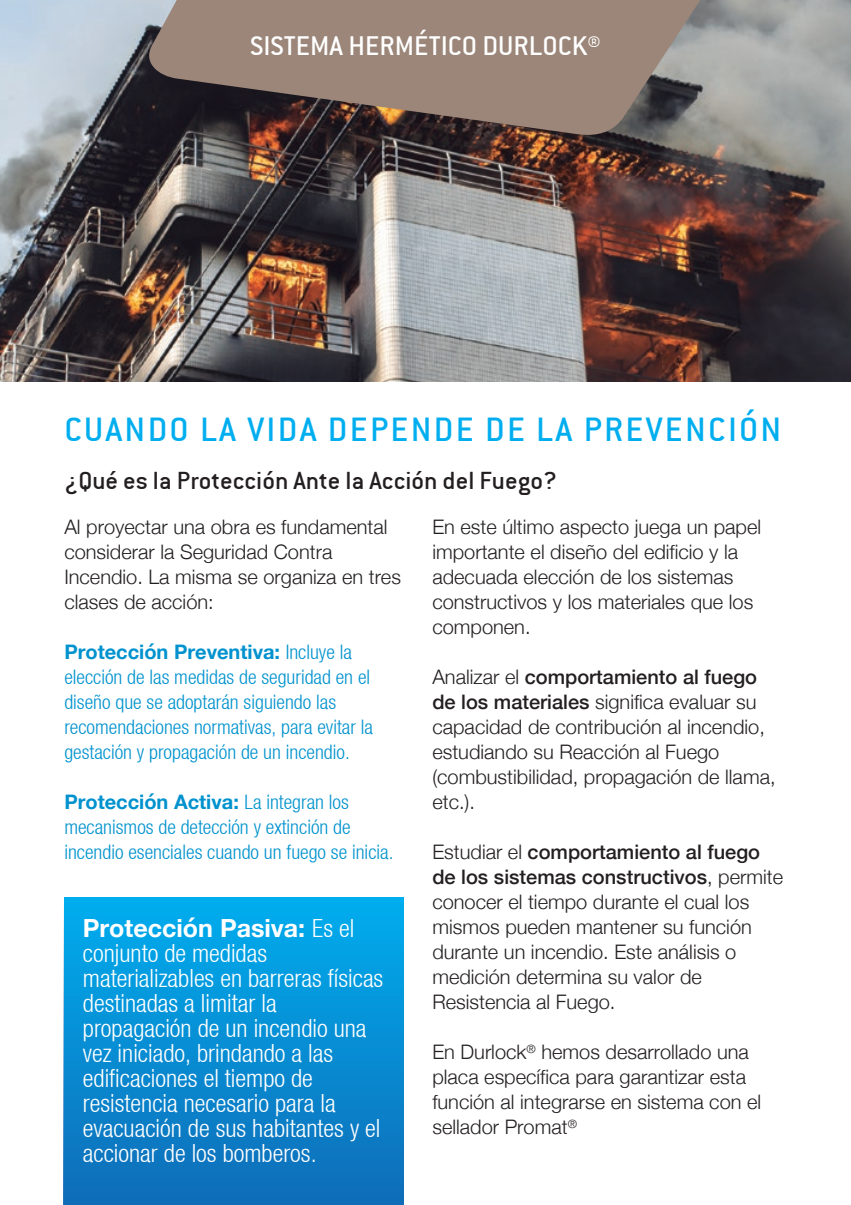
<style>
.page{position:relative;width:851px;height:1205px;background:#fff}
.page>*{position:absolute;margin:0;border:0;box-sizing:border-box;transform-origin:0 0}
.t1{font:37.5px "Conduit ITC";letter-spacing:.06em;color:#00aeef}
.t2{font:30px "Conduit ITC";color:#fff}
.t3{font:27.5px "Conduit ITC";color:#231f20}
.t4{font:300 condensed 25px/25px "Helvetica Neue";color:#fff}
.t5{font:300 20px/25px "Helvetica Neue";color:#231f20}
.t6{font:300 condensed 20px/25px "Helvetica Neue";color:#0092ce}
.s1{font-weight:700;font-stretch:normal}
.s2{font-weight:500}
</style>
<div class="page">
<img style="left:0;top:0;width:850px;height:381px">
<svg style="left:141px;top:0;width:584px;height:137px;background:#83736a"></svg>
<div style="left:64px;top:897px;width:340px;height:308px;background:linear-gradient(to bottom,#00aeef,#0f6cb8)"></div>
<h2 class="t2" style="left:250px;top:28px;width:352px">SISTEMA HERMÉTICO DURLOCK®</h2>
<h1 class="t1" style="left:64px;top:408px;width:718px">CUANDO LA VIDA DEPENDE DE LA PREVENCIÓN</h1>
<h3 class="t3" style="left:64px;top:465px;width:494px">¿Qué es la Protección Ante la Acción del Fuego?</h3>
<p class="t5" style="left:64px;top:513px;width:338px">Al proyectar una obra es fundamental considerar la Seguridad Contra<br>Incendio. La misma se organiza en tres clases de acción:</p>
<p class="t6" style="left:64px;top:640px;width:310px"><span class="s1">Protección Preventiva:</span> Incluye la elección de las medidas de seguridad en el diseño que se adoptarán siguiendo las recomendaciones normativas, para evitar la gestación y propagación de un incendio.</p>
<p class="t6" style="left:64px;top:790px;width:330px"><span class="s1">Protección Activa:</span> La integran los mecanismos de detección y extinción de incendio esenciales cuando un fuego se inicia.</p>
<p class="t5" style="left:432px;top:513px;width:330px">En este último aspecto juega un papel importante el diseño del edificio y la adecuada elección de los sistemas constructivos y los materiales que los componen.</p>
<p class="t5" style="left:432px;top:663px;width:345px">Analizar el <span class="s2">comportamiento al fuego de los materiales</span> significa evaluar su capacidad de contribución al incendio, estudiando su Reacción al Fuego (combustibilidad, propagación de llama, etc.).</p>
<p class="t5" style="left:432px;top:838px;width:352px">Estudiar el <span class="s2">comportamiento al fuego de los sistemas constructivos</span>, permite conocer el tiempo durante el cual los mismos pueden mantener su función durante un incendio. Este análisis o medición determina su valor de Resistencia al Fuego.</p>
<p class="t5" style="left:432px;top:1038px;width:330px">En Durlock<sup>®</sup> hemos desarrollado una placa específica para garantizar esta función al integrarse en sistema con el sellador Promat<sup>®</sup></p>
<p class="t4" style="left:83px;top:915px;width:302px"><span class="s1">Protección Pasiva:</span> Es el conjunto de medidas materializables en barreras físicas destinadas a limitar la propagación de un incendio una vez iniciado, brindando a las edificaciones el tiempo de resistencia necesario para la evacuación de sus habitantes y el accionar de los bomberos.</p>
</div>
